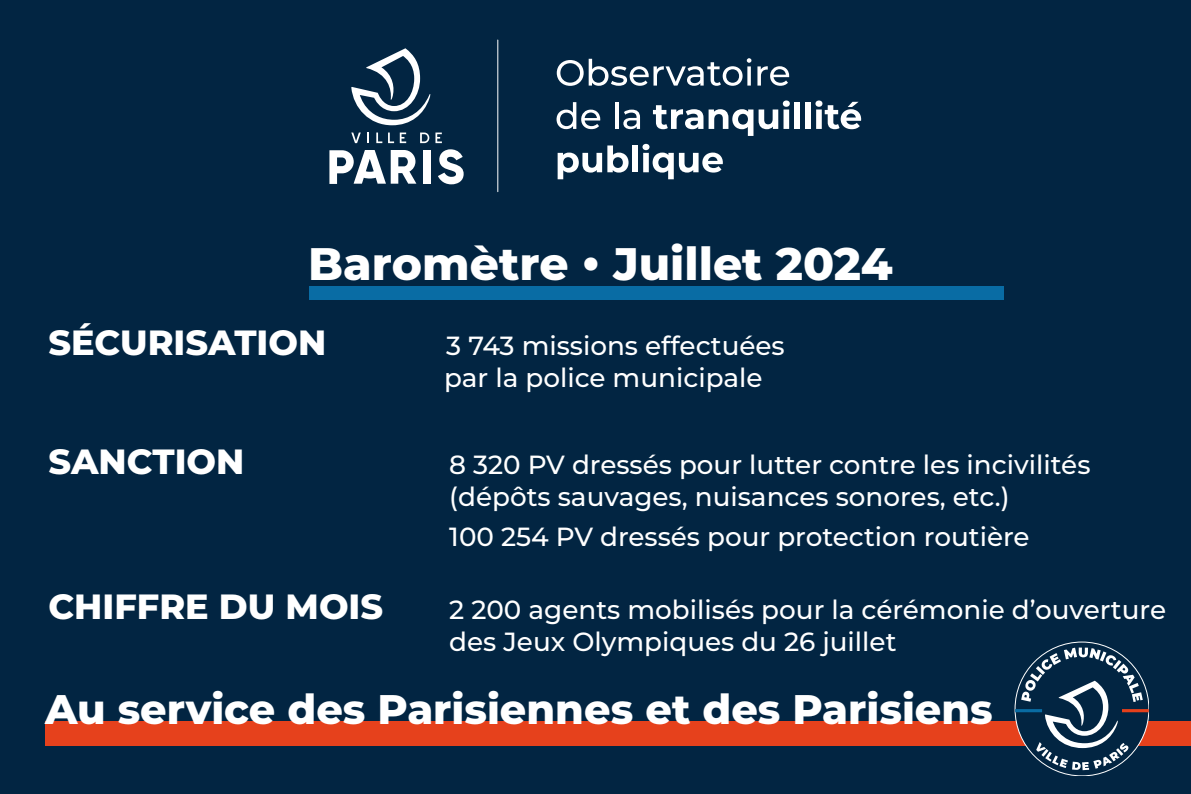
<style>
.page{position:relative;width:1191px;height:794px;background:#022542}
.page>*{position:absolute;margin:0;border:0;box-sizing:border-box;transform-origin:0 0}
.t1{font:800 45.5px "Montserrat";color:#fff}
.t2{font:800 41.3px "Montserrat";color:#fff}
.t3{font:800 35px "Montserrat";color:#fff}
.t4{font:500 26.25px/31.5px "Montserrat";color:#fff}
</style>
<div class="page">
<div style="left:45px;top:721px;width:1146px;height:24px;background:#e6411c"></div>
<svg style="left:1015px;top:647px;width:133px;height:123px"></svg>
<hr style="left:497px;top:40px;width:1px;height:152px;background:#fff">
<svg style="left:351px;top:132px;width:10px;height:11px"></svg>
<svg style="left:376px;top:132px;width:6px;height:11px"></svg>
<svg style="left:388px;top:132px;width:6px;height:11px"></svg>
<svg style="left:420px;top:132px;width:9px;height:11px"></svg>
<svg style="left:435px;top:132px;width:7px;height:11px"></svg>
<svg style="left:400px;top:132px;width:6px;height:11px"></svg>
<div style="left:423px;top:150px;width:8px;height:34px;background:#fff"></div>
<svg style="left:329px;top:150px;width:87px;height:34px"></svg>
<svg style="left:438px;top:149px;width:25px;height:35px"></svg>
<svg style="left:351px;top:48px;width:79px;height:77px"></svg>
<svg style="left:557px;top:58px;width:194px;height:28px"></svg>
<svg style="left:757px;top:66px;width:32px;height:20px"></svg>
<svg style="left:556px;top:102px;width:44px;height:27px"></svg>
<hr style="left:615px;top:102px;width:3px;height:27px;background:#fff">
<svg style="left:623px;top:110px;width:17px;height:19px"></svg>
<svg style="left:653px;top:100px;width:137px;height:36px"></svg>
<div style="left:794px;top:102px;width:6px;height:27px;background:#fff"></div>
<div style="left:805px;top:102px;width:6px;height:27px;background:#fff"></div>
<svg style="left:815px;top:100px;width:46px;height:29px"></svg>
<svg style="left:557px;top:145px;width:71px;height:34px"></svg>
<div style="left:632px;top:145px;width:6px;height:27px;background:#fff"></div>
<svg style="left:642px;top:144px;width:81px;height:35px"></svg>
<div style="left:309px;top:286px;width:694px;height:14px;background:#096ca4"></div>
<h1 class="t1" style="left:308px;top:230px;width:586px">Baromètre • Juillet 2024</h1>
<h3 class="t3" style="left:48px;top:317px;width:279px">SÉCURISATION</h3>
<p class="t4" style="left:444px;top:329px;width:342px">3 743 missions effectuées par la police municipale</p>
<h3 class="t3" style="left:48px;top:436px;width:197px">SANCTION</h3>
<p class="t4" style="left:449px;top:448px;width:642px;line-height:31.8px">8 320 PV dressés pour lutter contre les incivilités (dépôts sauvages, nuisances sonores, etc.)</p>
<p class="t4" style="left:449px;top:519px;width:582px">100 254 PV dressés pour protection routière</p>
<h3 class="t3" style="left:48px;top:581px;width:336px">CHIFFRE DU MOIS</h3>
<p class="t4" style="left:449px;top:593px;width:718px">2 200 agents mobilisés pour la cérémonie d’ouverture des Jeux Olympiques du 26 juillet</p>
<h2 class="t2" style="left:45px;top:679px;width:949px">Au service des Parisiennes et des Parisiens</h2>
</div>
